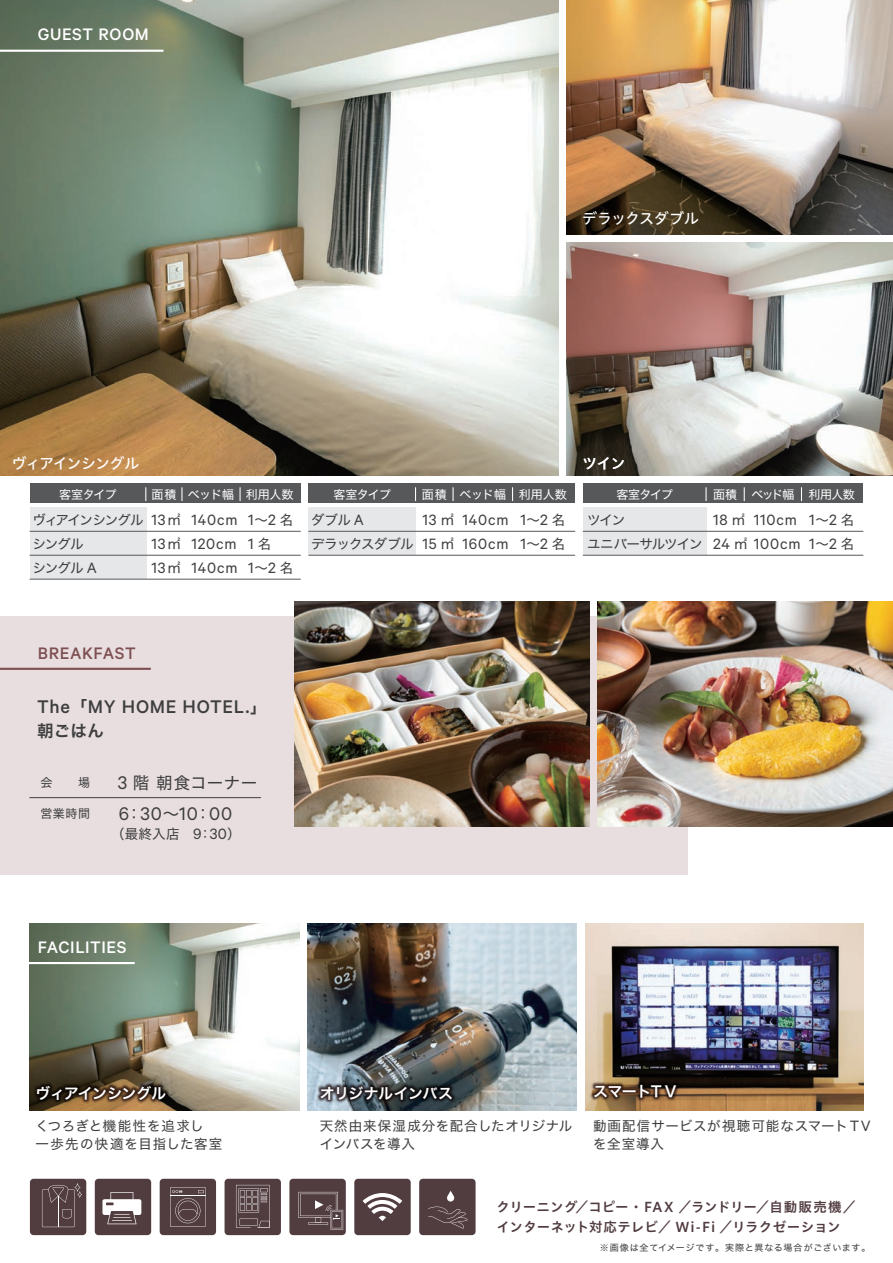
<style>
.page{position:relative;width:893px;height:1263px;background:#fff}
.page>*{position:absolute;margin:0;border:0;box-sizing:border-box;transform-origin:0 0}
.t1{font:500 20.7px "Calibre";letter-spacing:.035em;color:#3e3e3f}
.t2{font:20.7px "Calibre";color:#3e3e3f}
.t3{font:500 18.75px "Calibre";letter-spacing:.03em;color:#fff}
.t4{font:500 18.75px "Calibre";letter-spacing:.03em;color:#7e4f52}
.t5{font:16.8px/24px "Calibre";letter-spacing:.045em;color:#3e3e3f}
.t6{font:16.5px "Hira Kaku Std W4";letter-spacing:.03em;color:#3e3e3f}
.t7{font:16.5px "Hira Kaku Std W6";color:#3e3e3f}
.t8{font:15px "Hira Kaku Std W6";letter-spacing:-.04em;color:#fff}
.t9{font:15px "Hiragino UD Sans Std W5";letter-spacing:-.06em;color:#fff}
.t10{font:15px "Hiragino UD Sans Std W5";letter-spacing:-.025em;color:#fff}
.t11{font:13.5px/19.5px "Hiragino UD Sans Std W6";letter-spacing:.005em;color:#513c40}
.t12{font:13.5px/18px "Hira Kaku Std W4";letter-spacing:.045em;color:#3e3e3f}
.t13{font:13.5px/18px "Hira Kaku Std W4";letter-spacing:.06em;color:#3e3e3f}
.t14{font:13.5px/18px "Hira Kaku Std W4";letter-spacing:.07em;color:#3e3e3f}
.t15{font:13.5px/24px "Hira Kaku Std W4";letter-spacing:-.075em;color:#3e3e3f}
.t16{font:13.5px/24px "Hira Kaku Std W4";letter-spacing:-.06em;color:#3e3e3f}
.t17{font:13.5px/24px "Hira Kaku Std W4";letter-spacing:-.065em;color:#3e3e3f}
.t18{font:13.5px "Hira Kaku Std W4";letter-spacing:.025em;color:#3e3e3f}
.t19{font:12px "Hira Kaku Std W4";letter-spacing:-.01em;color:#fff}
.t20{font:12px "Hira Kaku Std W4";letter-spacing:-.035em;color:#fff}
.t21{font:12px "Hira Kaku Std W4";letter-spacing:-.055em;color:#fff}
.t22{font:12px "Hira Kaku Std W4";color:#3e3e3f}
.t23{font:9px "Hira Kaku Std W4";letter-spacing:.075em;color:#3e3e3f}
.s1{font-family:"Calibre";font-size:16.8px}
.s2{font-family:"Hira Kaku Std W4";font-size:13.5px}
.s3{font-family:"Hira Kaku Std W6";font-weight:400;font-size:16.5px}
.s4{font-family:"Calibre";font-size:20.7px}
.s5{font-family:"Hira Kaku Std W4";font-size:16.5px}
</style>
<div class="page">
<img style="left:30px;top:924px;width:269px;height:186px">
<img style="left:308px;top:924px;width:269px;height:186px">
<img style="left:0;top:0;width:558px;height:476px">
<img style="left:567px;top:0;width:326px;height:234px">
<img style="left:567px;top:243px;width:326px;height:233px">
<hr style="left:0;top:50px;width:163px;height:2px;background:#fff">
<hr style="left:0;top:962px;width:135px;height:2px;background:#fff">
<img style="left:585px;top:924px;width:278px;height:186px">
<div style="left:354px;top:1179px;width:57px;height:56px;background:#513c40;border-radius:4px"></div>
<svg style="left:363px;top:1193px;width:39px;height:28px"></svg>
<div style="left:225px;top:1179px;width:56px;height:56px;background:#513c40;border-radius:4px"></div>
<svg style="left:236px;top:1185px;width:34px;height:43px"></svg>
<div style="left:160px;top:1179px;width:56px;height:56px;background:#513c40;border-radius:4px"></div>
<svg style="left:170px;top:1187px;width:36px;height:40px"></svg>
<div style="left:289px;top:1179px;width:57px;height:56px;background:#513c40;border-radius:4px"></div>
<svg style="left:298px;top:1192px;width:45px;height:38px"></svg>
<div style="left:30px;top:1179px;width:56px;height:56px;background:#513c40;border-radius:4px"></div>
<svg style="left:42px;top:1183px;width:40px;height:44px"></svg>
<div style="left:95px;top:1179px;width:56px;height:56px;background:#513c40;border-radius:4px"></div>
<svg style="left:102px;top:1192px;width:39px;height:32px"></svg>
<div style="left:419px;top:1179px;width:57px;height:56px;background:#513c40;border-radius:4px"></div>
<svg style="left:428px;top:1191px;width:40px;height:37px"></svg>
<img style="left:537px;top:1027px;width:197px;height:84px">
<img style="left:263px;top:1029px;width:246px;height:82px">
<div style="left:30px;top:507px;width:116px;height:72px;background:#e6e7e9"></div>
<hr style="left:30px;top:531px;width:270px;height:1px;background:#57585a">
<hr style="left:30px;top:555px;width:270px;height:1px;background:#57585a">
<div style="left:30px;top:484px;width:270px;height:19px;background:#57585a"></div>
<svg style="left:181px;top:488px;width:1px;height:13px"></svg>
<svg style="left:240px;top:488px;width:1px;height:13px"></svg>
<svg style="left:145px;top:488px;width:1px;height:13px"></svg>
<div style="left:309px;top:507px;width:107px;height:48px;background:#e6e7e9"></div>
<hr style="left:309px;top:531px;width:266px;height:1px;background:#57585a">
<div style="left:309px;top:484px;width:266px;height:19px;background:#57585a"></div>
<svg style="left:453px;top:488px;width:1px;height:13px"></svg>
<svg style="left:512px;top:488px;width:1px;height:13px"></svg>
<svg style="left:415px;top:488px;width:1px;height:13px"></svg>
<div style="left:583px;top:507px;width:123px;height:48px;background:#e6e7e9"></div>
<hr style="left:583px;top:531px;width:280px;height:1px;background:#57585a">
<hr style="left:30px;top:579px;width:270px;height:1px;background:#57585a">
<hr style="left:309px;top:555px;width:266px;height:1px;background:#57585a">
<hr style="left:583px;top:555px;width:280px;height:1px;background:#57585a">
<div style="left:583px;top:484px;width:280px;height:19px;background:#57585a"></div>
<svg style="left:744px;top:488px;width:1px;height:13px"></svg>
<svg style="left:801px;top:488px;width:1px;height:13px"></svg>
<svg style="left:705px;top:488px;width:2px;height:13px"></svg>
<img style="left:29px;top:1029px;width:193px;height:82px">
<div style="left:0;top:616px;width:688px;height:259px;background:#e8dedf"></div>
<hr style="left:0;top:668px;width:151px;height:2px;background:#7e4f52">
<hr style="left:30px;top:797px;width:231px;height:1px;background:#3e3e3f">
<img style="left:294px;top:602px;width:295px;height:225px">
<img style="left:598px;top:602px;width:295px;height:225px">
<p class="t3" style="left:38px;top:24px;width:113px">GUEST ROOM</p>
<p class="t9" style="left:11px;top:452px;width:129px">ヴィアインシングル</p>
<p class="t10" style="left:582px;top:207px;width:118px">デラックスダブル</p>
<p class="t9" style="left:582px;top:452px;width:45px">ツイン</p>
<p class="t20" style="left:59px;top:485px;width:59px">客室タイプ</p>
<p class="t20" style="left:616px;top:485px;width:58px">客室タイプ</p>
<p class="t21" style="left:713px;top:485px;width:143px">面積 ベッド幅 利用人数</p>
<p class="t20" style="left:333px;top:485px;width:59px">客室タイプ</p>
<p class="t19" style="left:422px;top:485px;width:146px">面積 ベッド幅 利用人数</p>
<p class="t19" style="left:152px;top:485px;width:144px">面積 ベッド幅 利用人数</p>
<p class="t15" style="left:32px;top:507px;width:113px">ヴィアインシングルシングル<br>シングル <span class="s1">A</span></p>
<p class="t5" style="left:152px;top:507px;width:31px;text-align:justify">13<span class="s2">㎡</span>13<span class="s2">㎡</span>13<span class="s2">㎡</span></p>
<p class="t5" style="left:192px;top:507px;width:48px;text-align:justify">140cm 120cm 140cm</p>
<p class="t5" style="left:248px;top:507px;width:47px">1<span class="s2">～</span>2 <span class="s2">名<br></span>1 <span class="s2">名<br></span>1<span class="s2">～</span>2 <span class="s2">名</span></p>
<p class="t16" style="left:311px;top:507px;width:104px">ダブル <span class="s1">A<br></span>デラックスダブル</p>
<p class="t5" style="left:422px;top:507px;width:33px">13 <span class="s2">㎡<br></span>15 <span class="s2">㎡</span></p>
<p class="t5" style="left:462px;top:507px;width:48px">140cm<br>160cm</p>
<p class="t5" style="left:520px;top:507px;width:47px">1<span class="s2">～</span>2 <span class="s2">名<br></span>1<span class="s2">～</span>2 <span class="s2">名</span></p>
<p class="t17" style="left:587px;top:507px;width:117px">ツイン<br>ユニバーサルツイン</p>
<p class="t5" style="left:713px;top:507px;width:89px">18 <span class="s2">㎡<br></span>24 <span class="s2">㎡</span> 100cm</p>
<p class="t5" style="left:754px;top:507px;width:44px">110cm</p>
<p class="t5" style="left:809px;top:507px;width:47px">1<span class="s2">～</span>2 <span class="s2">名<br></span>1<span class="s2">～</span>2 <span class="s2">名</span></p>
<p class="t4" style="left:38px;top:642px;width:100px">BREAKFAST</p>
<p class="t1" style="left:37px;top:695px;width:231px">The<span class="s3">「</span>MY HOME HOTEL.<span class="s3">」</span></p>
<p class="t7" style="left:37px;top:718px;width:68px">朝ごはん</p>
<p class="t22" style="left:40px;top:774px;width:51px">会　　場</p>
<p class="t6" style="left:118px;top:770px;width:141px"><span class="s4">3</span> 階朝食コーナー</p>
<p class="t18" style="left:111px;top:823px;width:131px">（最終入店　<span class="s1">9</span>：<span class="s1">30</span>）</p>
<p class="t22" style="left:40px;top:804px;width:51px">営業時間</p>
<p class="t2" style="left:119px;top:801px;width:115px">6<span class="s5">：</span>30<span class="s5">～</span>10<span class="s5">：</span>00</p>
<p class="t3" style="left:38px;top:936px;width:90px">FACILITIES</p>
<p class="t8" style="left:36px;top:1081px;width:132px">ヴィアインシングル</p>
<p class="t14" style="left:36px;top:1117px;width:188px">くつろぎと機能性を追求し<br>一歩先の快適を目指した客室</p>
<p class="t8" style="left:320px;top:1081px;width:135px">オリジナルインバス</p>
<p class="t8" style="left:593px;top:1079px;width:87px">スマートＴＶ</p>
<p class="t12" style="left:320px;top:1117px;width:254px">天然由来保湿成分を配合したオリジナルインバスを導入</p>
<p class="t13" style="left:593px;top:1117px;width:279px">動画配信サービスが視聴可能なスマート<span class="s1">TV</span>を全室導入</p>
<p class="t11" style="left:496px;top:1196px;width:361px">クリーニング／コピー・FAX ／ランドリー／自動販売機／インターネット対応テレビ／ Wi-Fi ／リラクゼーション</p>
<p class="t23" style="left:600px;top:1241px;width:272px">※画像は全てイメージです。実際と異なる場合がございます。</p>
</div>
